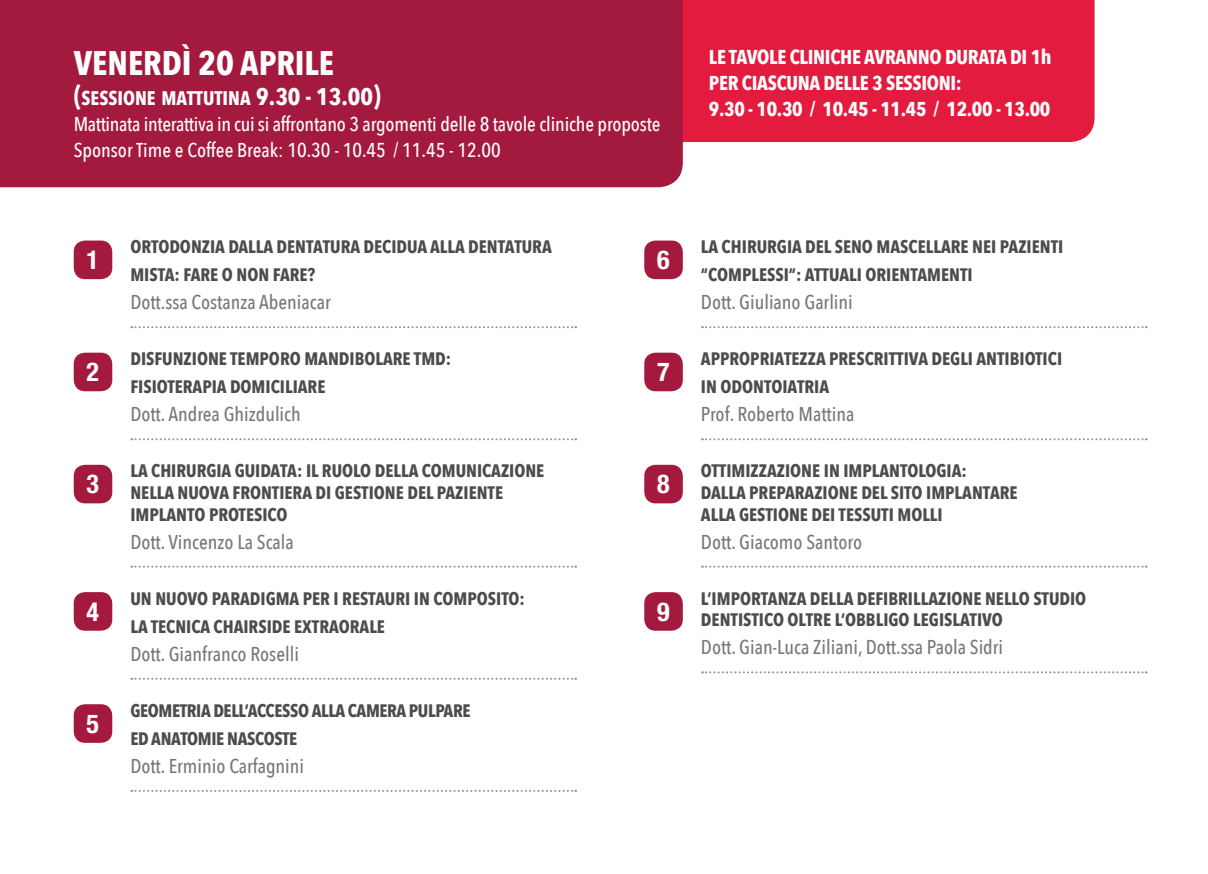
<style>
.page{position:relative;width:1208px;height:874px;background:#fff}
.page>*{position:absolute;margin:0;border:0;box-sizing:border-box;transform-origin:0 0}
.t1{font:700 34px "Avenir Next Condensed";color:#fff}
.t2{font:700 condensed 26px "Helvetica Neue LT Std";color:#fff}
.t3{font:500 20px "Avenir Next Condensed";color:#76787b}
.t4{font:500 20px/26px "Avenir Next Condensed";letter-spacing:-.01em;color:#fff}
.t5{font:700 20px/26px "Avenir Next Condensed";letter-spacing:-.015em;color:#fff}
.t6{font:700 19.6px "Avenir Next Condensed";color:#fff}
.t7{font:700 18px/28px "Avenir Next Condensed";color:#4b4c4d}
.t8{font:700 18px/28px "Avenir Next Condensed";letter-spacing:-.02em;color:#4b4c4d}
.s1{font-style:inherit}
.s2{font-size:28px}
.s3{font-size:24px}
</style>
<div class="page">
<div style="left:683px;top:0;width:411px;height:142px;background:#e31b3f"></div>
<div style="left:0;top:0;width:683px;height:187px;background:#a41a3f"></div>
<svg style="left:131px;top:326px;width:445px;height:2px"></svg>
<svg style="left:131px;top:438px;width:445px;height:2px"></svg>
<svg style="left:131px;top:565px;width:445px;height:2px"></svg>
<svg style="left:131px;top:677px;width:445px;height:2px"></svg>
<svg style="left:131px;top:789px;width:445px;height:2px"></svg>
<div style="left:74px;top:240px;width:38px;height:39px;background:#a41a3f;border-radius:11px"></div>
<div style="left:74px;top:352px;width:38px;height:39px;background:#a41a3f;border-radius:11px"></div>
<div style="left:74px;top:464px;width:38px;height:39px;background:#a41a3f;border-radius:11px"></div>
<div style="left:74px;top:591px;width:38px;height:39px;background:#a41a3f;border-radius:11px"></div>
<div style="left:74px;top:703px;width:38px;height:39px;background:#a41a3f;border-radius:11px"></div>
<svg style="left:702px;top:326px;width:444px;height:2px"></svg>
<svg style="left:702px;top:438px;width:444px;height:2px"></svg>
<svg style="left:702px;top:565px;width:444px;height:2px"></svg>
<svg style="left:702px;top:671px;width:444px;height:2px"></svg>
<div style="left:644px;top:240px;width:39px;height:39px;background:#a41a3f;border-radius:11px"></div>
<div style="left:644px;top:352px;width:39px;height:39px;background:#a41a3f;border-radius:11px"></div>
<div style="left:644px;top:464px;width:39px;height:39px;background:#a41a3f;border-radius:11px"></div>
<div style="left:644px;top:591px;width:39px;height:39px;background:#a41a3f;border-radius:11px"></div>
<h1 class="t1" style="left:74px;top:42px;width:262px">VENERDÌ 20 <span class="s1">APRILE</span></h1>
<p class="t6" style="left:74px;top:86px;width:309px"><span class="s2">(</span>SESSIONE MATTUTINA <span class="s3">9.30 - 13.00</span><span class="s2">)</span></p>
<p class="t4" style="left:74px;top:111px;width:588px">Mattinata interattiva in cui si affrontano 3 argomenti delle 8 tavole cliniche proposte<br>Sponsor Time e Coffee Break: 10.30 - 10.45 / 11.45 - 12.00</p>
<p class="t5" style="left:709px;top:44px;width:344px">LE TAVOLE CLINICHE AVRANNO DURATA DI 1h<br>PER CIASCUNA DELLE 3 SESSIONI:<br>9.30 - 10.30 / 10.45 - 11.45 / 12.00 - 13.00</p>
<h2 class="t2" style="left:86px;top:244px;width:14px">1</h2>
<p class="t7" style="left:130px;top:232px;width:423px">ORTODONZIA DALLA DENTATURA DECIDUA ALLA DENTATURA<br>MISTA: FARE O NON FARE?</p>
<p class="t3" style="left:130px;top:290px;width:202px">Dott.ssa Costanza Abeniacar</p>
<h2 class="t2" style="left:86px;top:356px;width:14px">2</h2>
<p class="t7" style="left:130px;top:344px;width:322px">DISFUNZIONE TEMPORO MANDIBOLARE TMD:<br>FISIOTERAPIA DOMICILIARE</p>
<p class="t3" style="left:130px;top:402px;width:172px">Dott. Andrea Ghizdulich</p>
<h2 class="t2" style="left:86px;top:468px;width:14px">3</h2>
<p class="t7" style="left:130px;top:460px;width:415px;line-height:21.6px">LA CHIRURGIA GUIDATA: IL RUOLO DELLA COMUNICAZIONE<br>NELLA NUOVA FRONTIERA DI GESTIONE DEL PAZIENTE<br>IMPLANTO PROTESICO</p>
<p class="t3" style="left:130px;top:529px;width:165px">Dott. Vincenzo La Scala</p>
<h2 class="t2" style="left:86px;top:595px;width:14px">4</h2>
<p class="t7" style="left:130px;top:584px;width:396px">UN NUOVO PARADIGMA PER I RESTAURI IN COMPOSITO:<br>LA TECNICA CHAIRSIDE EXTRAORALE</p>
<p class="t3" style="left:130px;top:641px;width:170px">Dott. Gianfranco Roselli</p>
<h2 class="t2" style="left:86px;top:707px;width:14px">5</h2>
<p class="t8" style="left:130px;top:696px;width:341px">GEOMETRIA DELL’ACCESSO ALLA CAMERA PULPARE<br>ED ANATOMIE NASCOSTE</p>
<p class="t3" style="left:130px;top:753px;width:175px">Dott. Erminio Carfagnini</p>
<h2 class="t2" style="left:657px;top:244px;width:14px">6</h2>
<p class="t7" style="left:701px;top:232px;width:364px">LA CHIRURGIA DEL SENO MASCELLARE NEI PAZIENTI “COMPLESSI”: ATTUALI ORIENTAMENTI</p>
<p class="t3" style="left:701px;top:290px;width:153px">Dott. Giuliano Garlini</p>
<h2 class="t2" style="left:657px;top:356px;width:14px">7</h2>
<p class="t7" style="left:701px;top:344px;width:363px">APPROPRIATEZZA PRESCRITTIVA DEGLI ANTIBIOTICI<br>IN ODONTOIATRIA</p>
<p class="t3" style="left:701px;top:402px;width:155px">Prof. Roberto Mattina</p>
<h2 class="t2" style="left:657px;top:468px;width:14px">8</h2>
<p class="t7" style="left:701px;top:460px;width:318px;line-height:21.6px">OTTIMIZZAZIONE IN IMPLANTOLOGIA:<br>DALLA PREPARAZIONE DEL SITO IMPLANTARE<br>ALLA GESTIONE DEI TESSUTI MOLLI</p>
<p class="t3" style="left:701px;top:529px;width:163px">Dott. Giacomo Santoro</p>
<h2 class="t2" style="left:657px;top:595px;width:14px">9</h2>
<p class="t7" style="left:701px;top:587px;width:387px;line-height:21.6px">L’IMPORTANZA DELLA DEFIBRILLAZIONE NELLO STUDIO<br>DENTISTICO OLTRE L’OBBLIGO LEGISLATIVO</p>
<p class="t3" style="left:701px;top:635px;width:304px">Dott. Gian-Luca Ziliani, Dott.ssa Paola Sidri</p>
</div>
